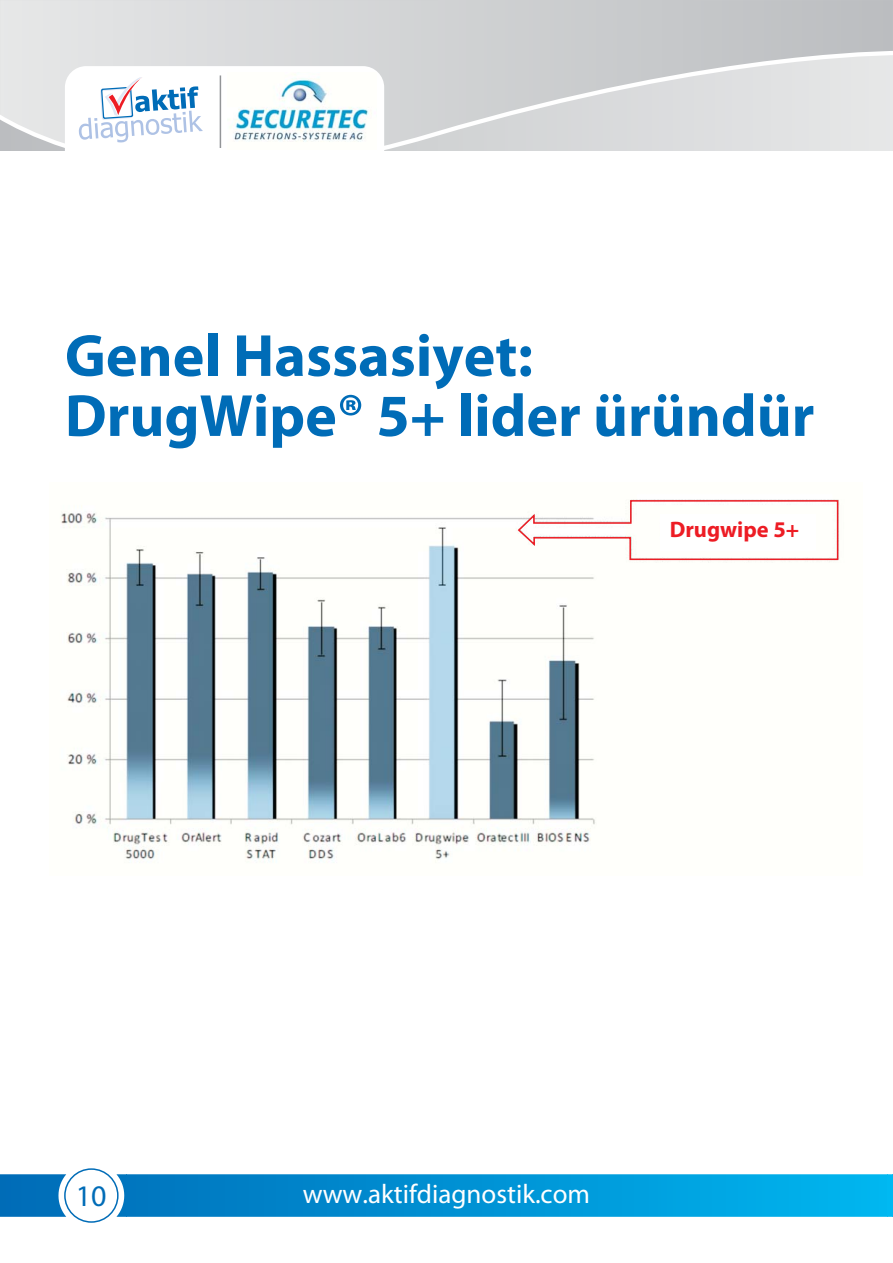
<style>
.page{position:relative;width:893px;height:1263px;background:#fff}
.page>*{position:absolute;margin:0;border:0;box-sizing:border-box;transform-origin:0 0}
.t1{font:700 60px/60px "Myriad Pro";color:#006cb7}
.t2{font:30px "Myriad Pro";color:#006cb7}
.t3{font:27px "Myriad Pro";color:#fff}
.t4{font:700 22.5px "Myriad Pro";color:#ed1c24}
</style>
<div class="page">
<div style="left:0;top:1174px;width:6px;height:43px;background:#006cb7"></div>
<svg style="left:6px;top:1174px;width:881px;height:43px;background:#139ad7"></svg>
<div style="left:887px;top:1174px;width:6px;height:43px;background:#00b9f2"></div>
<div style="left:64px;top:1168px;width:55px;height:55px;border:2px solid #006cb7;border-radius:50%"></div>
<svg style="left:0;top:0;width:893px;height:150px;background:#d5d7d8"></svg>
<svg style="left:65px;top:66px;width:319px;height:84px"></svg>
<img style="left:227px;top:73px;width:149px;height:77px">
<hr style="left:220px;top:75px;width:1px;height:73px;background:#939598">
<img style="left:60px;top:503px;width:780px;height:360px">
<svg style="left:517px;top:499px;width:322px;height:62px"></svg>
<div style="left:660px;top:514px;width:156px;height:37px;background:#fff"></div>
<p class="t1" style="left:65px;top:331px;width:751px">Genel Hassasiyet:<br>DrugWipe® 5+ lider üründür</p>
<p class="t4" style="left:670px;top:521px;width:131px">Drugwipe 5+</p>
<p class="t2" style="left:76px;top:1184px;width:32px">10</p>
<p class="t3" style="left:303px;top:1184px;width:289px">www.aktifdiagnostik.com</p>
</div>
